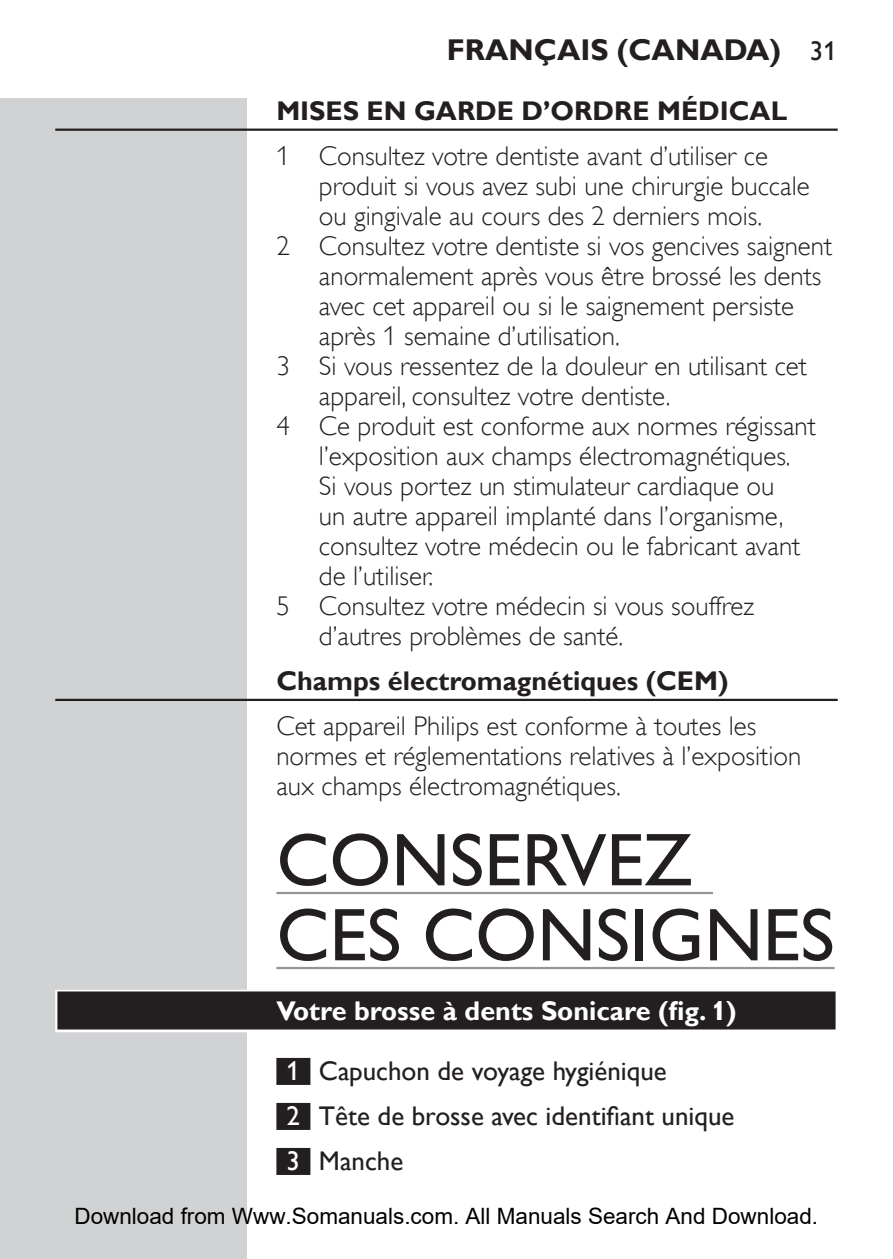
<style>
.page{position:relative;width:893px;height:1259px;background:#fff}
.page>*{position:absolute;margin:0;border:0;box-sizing:border-box;transform-origin:0 0}
.t1{font:75px/75px "Gill Sans Alt One WGL";color:#231f20}
.t2{font:700 30px "Gill Sans Alt One WGL";color:#231f20}
.t3{font:27px/30px "Gill Sans Alt One WGL Light";color:#231f20}
.t4{font:27px/45px "Gill Sans Alt One WGL";color:#231f20}
.t5{font:700 27px "Gill Sans Alt One WGL";color:#231f20}
.t6{font:700 27px "Gill Sans Alt One WGL";color:#fff}
.t7{font:22.5px "Arial";color:#000}
.s1{font-weight:400;font-size:27px}
.s2{color:#fff}
</style>
<div class="page">
<div style="left:0;top:98px;width:247px;height:1161px;background:#d1d2d4"></div>
<hr style="left:55px;top:129px;width:783px;height:2px;background:#231f20">
<hr style="left:55px;top:699px;width:783px;height:2px;background:#231f20">
<hr style="left:276px;top:892px;width:437px;height:2px;background:#939598">
<hr style="left:276px;top:967px;width:559px;height:2px;background:#939598">
<div style="left:55px;top:989px;width:783px;height:43px;background:linear-gradient(to right,#8e8c8d,#8e8c8d)"></div>
<div style="left:57px;top:991px;width:779px;height:38px;background:#231f20"></div>
<div style="left:276px;top:1058px;width:34px;height:27px;background:#231f20"></div>
<div style="left:276px;top:1103px;width:34px;height:27px;background:#231f20"></div>
<div style="left:276px;top:1148px;width:34px;height:27px;background:#231f20"></div>
<p class="t2" style="left:447px;top:29px;width:392px">FRANÇAIS (CANADA) <span class="s1">31</span></p>
<p class="t5" style="left:276px;top:92px;width:512px">MISES EN GARDE D’ORDRE MÉDICAL</p>
<p class="t3" style="left:276px;top:141px;width:493px">1 Consultez votre dentiste avant d’utiliser ce</p>
<p class="t3" style="left:319px;top:171px;width:492px">produit si vous avez subi une chirurgie buccale</p>
<p class="t3" style="left:319px;top:201px;width:445px">ou gingivale au cours des 2 derniers mois.</p>
<p class="t3" style="left:276px;top:231px;width:557px">2 Consultez votre dentiste si vos gencives saignent</p>
<p class="t3" style="left:319px;top:261px;width:504px">anormalement après vous être brossé les dents</p>
<p class="t3" style="left:319px;top:291px;width:477px">avec cet appareil ou si le saignement persiste</p>
<p class="t3" style="left:319px;top:321px;width:302px">après 1 semaine d’utilisation.</p>
<p class="t3" style="left:276px;top:351px;width:532px">3 Si vous ressentez de la douleur en utilisant cet</p>
<p class="t3" style="left:319px;top:381px;width:353px">appareil, consultez votre dentiste.</p>
<p class="t3" style="left:276px;top:411px;width:541px">4 Ce produit est conforme aux normes régissant</p>
<p class="t3" style="left:319px;top:441px;width:473px">l’exposition aux champs électromagnétiques.</p>
<p class="t3" style="left:319px;top:471px;width:457px">Si vous portez un stimulateur cardiaque ou</p>
<p class="t3" style="left:319px;top:501px;width:466px">un autre appareil implanté dans l’organisme,</p>
<p class="t3" style="left:319px;top:531px;width:483px">consultez votre médecin ou le fabricant avant</p>
<p class="t3" style="left:319px;top:561px;width:116px">de l’utiliser.</p>
<p class="t3" style="left:276px;top:591px;width:479px">5 Consultez votre médecin si vous souffrez</p>
<p class="t3" style="left:319px;top:621px;width:306px">d’autres problèmes de santé.</p>
<p class="t5" style="left:276px;top:662px;width:453px">Champs électromagnétiques (CEM)</p>
<p class="t3" style="left:276px;top:711px;width:526px">Cet appareil Philips est conforme à toutes les normes et réglementations relatives à l’exposition aux champs électromagnétiques.</p>
<h1 class="t1" style="left:276px;top:822px;width:560px">CONSERVEZ<br>CES CONSIGNES</h1>
<p class="t6" style="left:276px;top:992px;width:462px">Votre brosse à dents Sonicare (fig. 1)</p>
<p class="t4" style="left:287px;top:1048px;width:449px"><span class="s2">1</span> Capuchon de voyage hygiénique<br><span class="s2">2</span> Tête de brosse avec identifiant unique<br><span class="s2">3</span> Manche</p>
<p class="t7" style="left:74px;top:1203px;width:745px">Download from Www.Somanuals.com. All Manuals Search And Download.</p>
</div>
